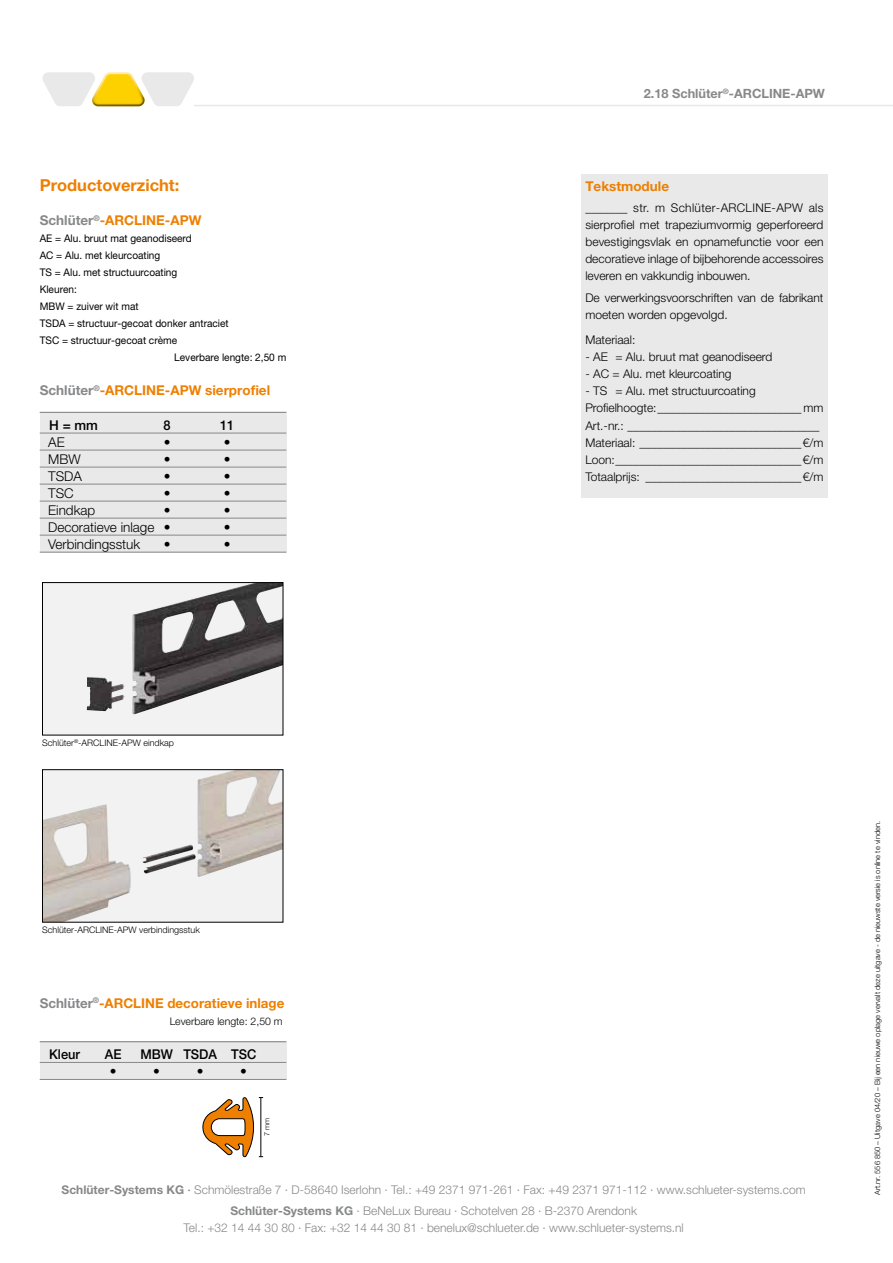
<style>
.page{position:relative;width:893px;height:1263px;background:#fff}
.page>*{position:absolute;margin:0;border:0;box-sizing:border-box;transform-origin:0 0}
.Überschrift{font:700 16.5px "Helvetica Neue LT Pro";color:#ee7f00}
.Überschrift_Produkte{font:700 13.5px "Helvetica Neue LT Pro";color:#ee7f00}
.Tabelle_Fuß{font:300 13.5px "Helvetica Neue LT Pro";color:#000}
.Tabelle_Kopf{font:500 13.5px "Helvetica Neue LT Pro";color:#000;scale:.95 1}
.Textbausteine_Übersc{font:700 13.5px "Helvetica Neue LT Pro";color:#ee7f00}
.Tabelle_Kopf-2{font:500 13.5px "Helvetica Neue LT Pro";color:#000}
.t1{font:700 12.75px "Helvetica Neue LT Pro";color:#87888a}
.Textbaustein{font:300 12px "Helvetica Neue LT Pro";color:#000}
.t2{font:300 12px/21.3px "Helvetica Neue LT Pro";color:#87888a;text-align:center}
.Textbaustein_1__Zeil{font:300 12px/17px "Helvetica Neue LT Pro";color:#000;text-align:justify}
.Material_und_Länge_7{font:10.5px/17px "Helvetica Neue LT Pro";color:#000;scale:.96 1}
.Material_und_Länge_7-2{font:300 10.5px "Helvetica Neue LT Pro";color:#000}
.Hinweistext{font:300 9px "Helvetica Neue LT Pro";color:#000}
.Fließtext{font:300 7.5px "Helvetica Neue LT Pro";color:#000}
.t3{font:300 7.2px "Helvetica Neue LTW1 G";color:#000}
.s1{color:#87888a}
.s2{font-weight:700}
.s3{font-weight:500}
</style>
<div class="page">
<hr style="left:194px;top:105px;width:699px;height:1px;background:#e9e9ea">
<svg style="left:43px;top:72px;width:151px;height:34px"></svg>
<div style="left:40px;top:412px;width:246px;height:140px;background:#e9e9ea"></div>
<div style="left:40px;top:1041px;width:246px;height:39px;background:#e9e9ea"></div>
<hr style="left:40px;top:412px;width:246px;height:1px;background:#87888a">
<hr style="left:40px;top:433px;width:246px;height:1px;background:#87888a">
<hr style="left:40px;top:450px;width:246px;height:1px;background:#87888a">
<hr style="left:40px;top:467px;width:246px;height:1px;background:#87888a">
<hr style="left:40px;top:484px;width:246px;height:1px;background:#87888a">
<hr style="left:40px;top:501px;width:246px;height:1px;background:#87888a">
<hr style="left:40px;top:518px;width:246px;height:1px;background:#87888a">
<hr style="left:40px;top:535px;width:246px;height:1px;background:#87888a">
<hr style="left:40px;top:552px;width:246px;height:1px;background:#87888a">
<svg style="left:202px;top:1097px;width:61px;height:60px"></svg>
<hr style="left:261px;top:1097px;width:1px;height:60px;background:#000">
<div style="left:581px;top:174px;width:247px;height:323px;background:#e9e9ea"></div>
<hr style="left:40px;top:1041px;width:246px;height:1px;background:#87888a">
<hr style="left:40px;top:1062px;width:246px;height:1px;background:#87888a">
<hr style="left:40px;top:1079px;width:246px;height:1px;background:#87888a">
<div style="left:42px;top:582px;width:241px;height:153px;background:#f2f2f3"></div>
<img style="left:87px;top:584px;width:194px;height:130px">
<div style="left:42px;top:582px;width:241px;height:153px;border:1px solid #000"></div>
<img style="left:44px;top:771px;width:237px;height:149px">
<div style="left:42px;top:769px;width:241px;height:153px;border:1px solid #000"></div>
<p class="Überschrift" style="left:40px;top:175px;width:141px">Productoverzicht:</p>
<p class="Überschrift_Produkte" style="left:40px;top:212px;width:163px"><span class="s1">Schlüter</span><sup>®</sup>-ARCLINE-APW</p>
<p class="Material_und_Länge_7" style="left:40px;top:230px;width:160px">AE = Alu. bruut mat geanodiseerd<br>AC = Alu. met kleurcoating</p>
<p class="Material_und_Länge_7" style="left:40px;top:264px;width:145px">TS = Alu. met structuurcoating</p>
<p class="Material_und_Länge_7" style="left:40px;top:281px;width:40px">Kleuren:</p>
<p class="Material_und_Länge_7" style="left:40px;top:298px;width:105px">MBW = zuiver wit mat</p>
<p class="Material_und_Länge_7" style="left:40px;top:315px;width:198px">TSDA = structuur-gecoat donker antraciet</p>
<p class="Material_und_Länge_7" style="left:40px;top:332px;width:145px">TSC = structuur-gecoat crème</p>
<p class="Material_und_Länge_7" style="left:174px;top:349px;width:118px">Leverbare lengte: 2,50 m</p>
<p class="Überschrift_Produkte" style="left:40px;top:382px;width:232px"><span class="s1">Schlüter</span><sup>®</sup>-ARCLINE-APW sierprofiel</p>
<p class="Tabelle_Kopf-2" style="left:49px;top:417px;width:50px">H = mm</p>
<p class="Tabelle_Kopf" style="left:164px;top:417px;width:9px">8</p>
<p class="Tabelle_Kopf" style="left:220px;top:417px;width:17px">11</p>
<p class="Tabelle_Fuß" style="left:48px;top:433px;width:18px">AE</p>
<p class="Tabelle_Fuß" style="left:164px;top:433px;width:8px">•</p>
<p class="Tabelle_Fuß" style="left:224px;top:433px;width:8px">•</p>
<p class="Tabelle_Fuß" style="left:48px;top:450px;width:34px">MBW</p>
<p class="Tabelle_Fuß" style="left:164px;top:450px;width:8px">•</p>
<p class="Tabelle_Fuß" style="left:224px;top:450px;width:8px">•</p>
<p class="Tabelle_Fuß" style="left:48px;top:467px;width:35px">TSDA</p>
<p class="Tabelle_Fuß" style="left:164px;top:467px;width:8px">•</p>
<p class="Tabelle_Fuß" style="left:224px;top:467px;width:8px">•</p>
<p class="Tabelle_Fuß" style="left:48px;top:484px;width:27px">TSC</p>
<p class="Tabelle_Fuß" style="left:164px;top:484px;width:8px">•</p>
<p class="Tabelle_Fuß" style="left:224px;top:484px;width:8px">•</p>
<p class="Tabelle_Fuß" style="left:48px;top:501px;width:49px">Eindkap</p>
<p class="Tabelle_Fuß" style="left:164px;top:501px;width:8px">•</p>
<p class="Tabelle_Fuß" style="left:224px;top:501px;width:8px">•</p>
<p class="Tabelle_Fuß" style="left:48px;top:518px;width:124px">Decoratieve inlage •</p>
<p class="Tabelle_Fuß" style="left:224px;top:518px;width:8px">•</p>
<p class="Tabelle_Fuß" style="left:48px;top:535px;width:94px">Verbindingsstuk</p>
<p class="Tabelle_Fuß" style="left:164px;top:535px;width:8px">•</p>
<p class="Tabelle_Fuß" style="left:224px;top:535px;width:8px">•</p>
<p class="t1" style="left:644px;top:86px;width:183px">2.18 Schlüter<sup>®</sup>-ARCLINE-APW</p>
<p class="Textbausteine_Übersc" style="left:585px;top:178px;width:85px">Tekstmodule</p>
<p class="Textbaustein_1__Zeil" style="left:585px;top:199px;width:240px">_______ str. m Schlüter-ARCLINE-APW als sierprofiel met trapeziumvormig geperforeerd bevestigingsvlak en opnamefunctie voor een decoratieve inlage of bijbehorende accessoires leveren en vakkundig inbouwen.</p>
<p class="Textbaustein_1__Zeil" style="left:585px;top:289px;width:240px">De verwerkingsvoorschriften van de fabrikant moeten worden opgevolgd.</p>
<p class="Textbaustein" style="left:585px;top:333px;width:52px">Materiaal:</p>
<p class="Textbaustein" style="left:585px;top:350px;width:189px">- AE = Alu. bruut mat geanodiseerd</p>
<p class="Textbaustein" style="left:585px;top:367px;width:148px">- AC = Alu. met kleurcoating</p>
<p class="Textbaustein" style="left:585px;top:384px;width:172px">- TS = Alu. met structuurcoating</p>
<p class="Textbaustein" style="left:585px;top:401px;width:240px">Profielhoogte:________________________ mm</p>
<p class="Textbaustein" style="left:585px;top:418px;width:235px">Art.-nr.: ________________________________</p>
<p class="Textbaustein" style="left:585px;top:435px;width:240px">Materiaal: ___________________________€/m</p>
<p class="Textbaustein" style="left:585px;top:452px;width:240px">Loon:_______________________________€/m</p>
<p class="Textbaustein" style="left:585px;top:469px;width:240px">Totaalprijs: __________________________€/m</p>
<p class="Hinweistext" style="left:42px;top:738px;width:133px">Schlüter<sup>®</sup>-ARCLINE-APW eindkap</p>
<p class="Hinweistext" style="left:42px;top:925px;width:159px">Schlüter-ARCLINE-APW verbindingsstuk</p>
<p class="Überschrift_Produkte" style="left:40px;top:995px;width:246px"><span class="s1">Schlüter</span><sup>®</sup>-ARCLINE decoratieve inlage</p>
<p class="Material_und_Länge_7-2" style="left:170px;top:1015px;width:115px">Leverbare lengte: 2,50 m</p>
<p class="Tabelle_Kopf" style="left:49px;top:1046px;width:34px">Kleur</p>
<p class="Tabelle_Kopf" style="left:105px;top:1046px;width:19px">AE</p>
<p class="Tabelle_Kopf" style="left:140px;top:1046px;width:123px">MBW TSDA TSC</p>
<p class="Tabelle_Fuß" style="left:110px;top:1063px;width:8px">•</p>
<p class="Tabelle_Fuß" style="left:153px;top:1063px;width:8px">•</p>
<p class="Tabelle_Fuß" style="left:197px;top:1063px;width:8px">•</p>
<p class="Tabelle_Fuß" style="left:240px;top:1063px;width:8px">•</p>
<p class="t3" style="left:263px;top:1136px;width:20px;rotate:-90deg">7 mm</p>
<p class="t2" style="left:62px;top:1179px;width:746px"><span class="s2">Schlüter-Systems KG</span> <span class="s3">·</span> Schmölestraße 7 · D-58640 Iserlohn · Tel.: +49 2371 971-261 · Fax: +49 2371 971-112 · www.schlueter-systems.com<br><span class="s2">Schlüter-Systems KG</span> · BeNeLux Bureau · Schotelven 28 · B-2370 Arendonk</p>
<p class="t2" style="left:184px;top:1217px;width:502px">Tel.: +32 14 44 30 80 · Fax: +32 14 44 30 81 · benelux@schlueter.de · www.schlueter-systems.nl</p>
<p class="Fließtext" style="left:873px;top:1195px;width:375px;rotate:-90deg">Art.nr. 556 850 – Uitgave 04/20 – Bij een nieuwe oplage vervalt deze uitgave - de nieuwste versie is online te vinden.</p>
</div>
